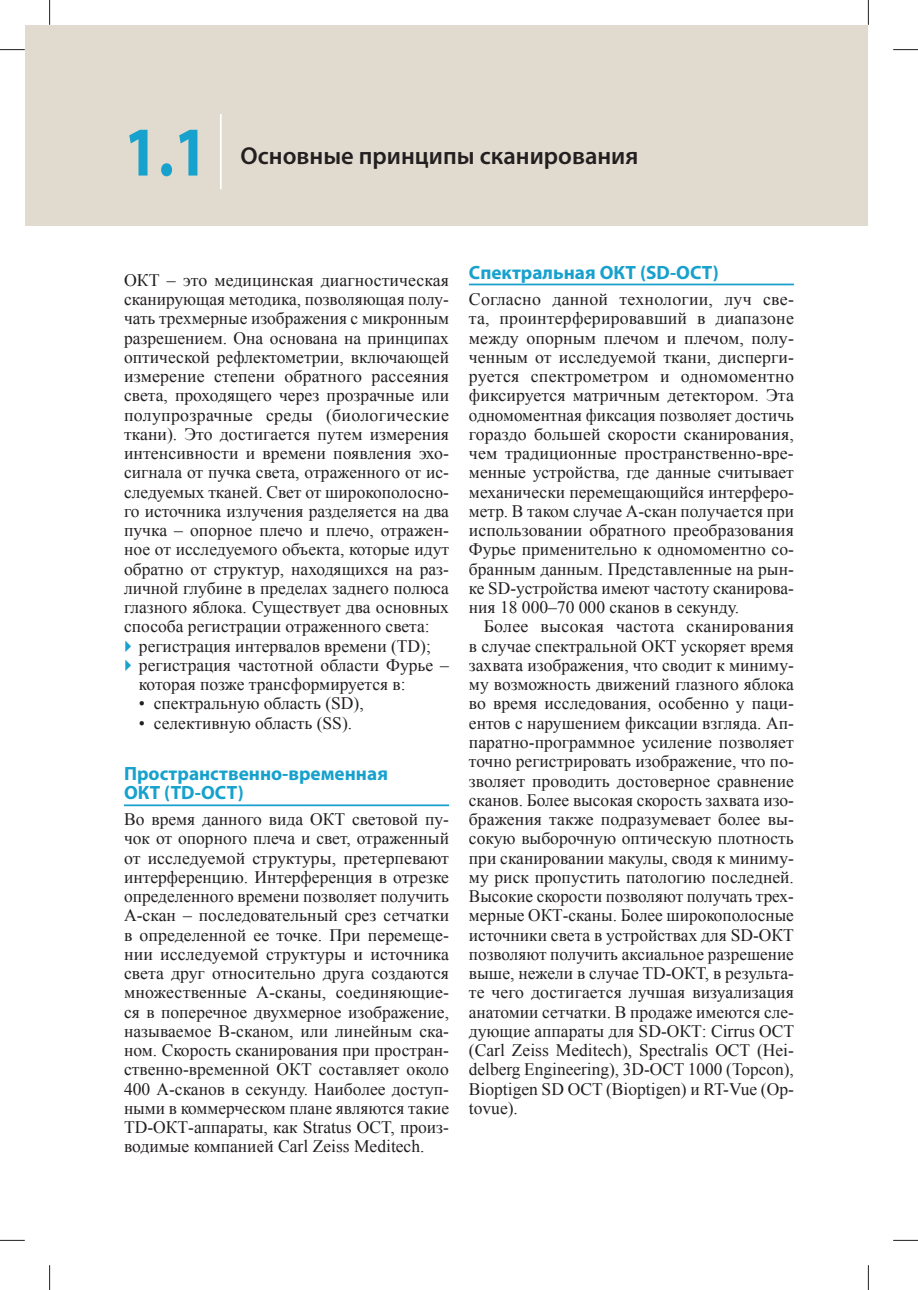
<style>
.page{position:relative;width:918px;height:1290px;background:#fff}
.page>*{position:absolute;margin:0;border:0;box-sizing:border-box;transform-origin:0 0}
.t1{font:700 70.35px "Myriad Pro";color:#17a1cd;scale:.87 1}
.t2{font:600 24.5px "Myriad Pro";color:#231f20}
.t3{font:700 19.25px/19.2px "Myriad Pro";color:#17a1cd}
.t4{font:17.5px/19.2px "Times New Roman";color:#231f20;text-align:justify}
</style>
<div class="page">
<div style="left:25px;top:25px;width:842px;height:200px;background:#e1dbcf"></div>
<hr style="left:124px;top:804px;width:325px;height:2px;background:#17a1cd">
<hr style="left:469px;top:284px;width:325px;height:1px;background:#17a1cd">
<hr style="left:220px;top:114px;width:2px;height:75px;background:#fff">
<svg style="left:0;top:49px;width:25px;height:1px"></svg>
<svg style="left:893px;top:49px;width:25px;height:1px"></svg>
<svg style="left:0;top:1240px;width:25px;height:1px"></svg>
<svg style="left:893px;top:1240px;width:25px;height:1px"></svg>
<svg style="left:49px;top:0;width:1px;height:25px"></svg>
<svg style="left:49px;top:1265px;width:1px;height:25px"></svg>
<svg style="left:868px;top:0;width:1px;height:25px"></svg>
<svg style="left:868px;top:1265px;width:1px;height:25px"></svg>
<h1 class="t1" style="left:124px;top:125px;width:98px">1.1</h1>
<h2 class="t2" style="left:241px;top:146px;width:399px">Основные принципы сканирования</h2>
<p class="t4" style="left:124px;top:270px;width:326px">ОКТ – это медицинская диагностическая сканирующая методика, позволяющая полу&shy;чать трехмерные изображения с микронным разрешением. Она основана на принципах оптической рефлектометрии, включающей измерение степени обратного рассеяния света, проходящего через прозрачные или полупрозрачные среды (биологические ткани). Это достигается путем измерения интенсивности и времени появления эхо&shy;сигнала от пучка света, отраженного от ис&shy;следуемых тканей. Свет от широкополосно&shy;го источника излучения разделяется на два пучка – опорное плечо и плечо, отражен&shy;ное от исследуемого объекта, которые идут обратно от структур, находящихся на раз&shy;личной глубине в пределах заднего полюса глазного яблока. Существует два основных способа регистрации отраженного света:</p>
<p class="t4" style="left:139px;top:636px;width:312px;text-align:left">регистрация интервалов времени (TD); регистрация частотной области Фурье – которая позже трансформируется в:</p>
<p class="t4" style="left:139px;top:694px;width:226px">• спектральную область (SD),</p>
<p class="t4" style="left:139px;top:713px;width:215px">• селективную область (SS).</p>
<p class="t3" style="left:124px;top:766px;width:265px">Пространственно-временная<br>ОКТ (TD-ОCT)</p>
<p class="t4" style="left:124px;top:809px;width:326px">Во время данного вида ОКТ световой пу&shy;чок от опорного плеча и свет, отраженный от исследуемой структуры, претерпевают интерференцию. Интерференция в отрезке определенного времени позволяет получить А-скан – последовательный срез сетчатки в определенной ее точке. При перемеще&shy;нии исследуемой структуры и источника света друг относительно друга создаются множественные А-сканы, соединяющие&shy;ся в поперечное двухмерное изображение, называемое В-сканом, или линейным ска&shy;ном. Скорость сканирования при простран&shy;ственно-временной ОКТ составляет около 400 А-сканов в секунду. Наиболее доступ&shy;ными в коммерческом плане являются такие TD-ОКТ-аппараты, как Stratus OCT, произ&shy;водимые компанией Carl Zeiss Meditech.</p>
<p class="t3" style="left:469px;top:264px;width:252px">Спектральная ОКТ (SD-ОCT)</p>
<p class="t4" style="left:469px;top:290px;width:326px">Согласно данной технологии, луч све&shy;та, проинтерферировавший в диапазоне между опорным плечом и плечом, полу&shy;ченным от исследуемой ткани, дисперги&shy;руется спектрометром и одномоментно фиксируется матричным детектором. Эта одномоментная фиксация позволяет достичь гораздо большей скорости сканирования, чем традиционные пространственно-вре&shy;менные устройства, где данные считывает механически перемещающийся интерферо&shy;метр. В таком случае А-скан получается при использовании обратного преобразования Фурье применительно к одномоментно со&shy;бранным данным. Представленные на рын&shy;ке SD-устройства имеют частоту сканирова&shy;ния 18 000–70 000 сканов в секунду.</p>
<p class="t4" style="left:469px;top:617px;width:327px;text-indent:15px">Более высокая частота сканирования в случае спектральной ОКТ ускоряет время захвата изображения, что сводит к миниму&shy;му возможность движений глазного яблока во время исследования, особенно у паци&shy;ентов с нарушением фиксации взгляда. Ап&shy;паратно-программное усиление позволяет точно регистрировать изображение, что по&shy;зволяет проводить достоверное сравнение сканов. Более высокая скорость захвата изо&shy;бражения также подразумевает более вы&shy;сокую выборочную оптическую плотность при сканировании макулы, сводя к миниму&shy;му риск пропустить патологию последней.<br>Высокие скорости позволяют получать трех&shy;мерные ОКТ-сканы. Более широкополосные источники света в устройствах для SD-ОКТ позволяют получить аксиальное разрешение выше, нежели в случае TD-ОКТ, в результа&shy;те чего достигается лучшая визуализация анатомии сетчатки. В продаже имеются сле&shy;дующие аппараты для SD-ОКТ: Cirrus OCT (Carl Zeiss Meditech), Spectralis OCT (Hei&shy;delberg Engineering), 3D-OCT 1000 (Topcon), Bioptigen SD OCT (Bioptigen) и RT-Vue (Op&shy;tovue).</p>
</div>
